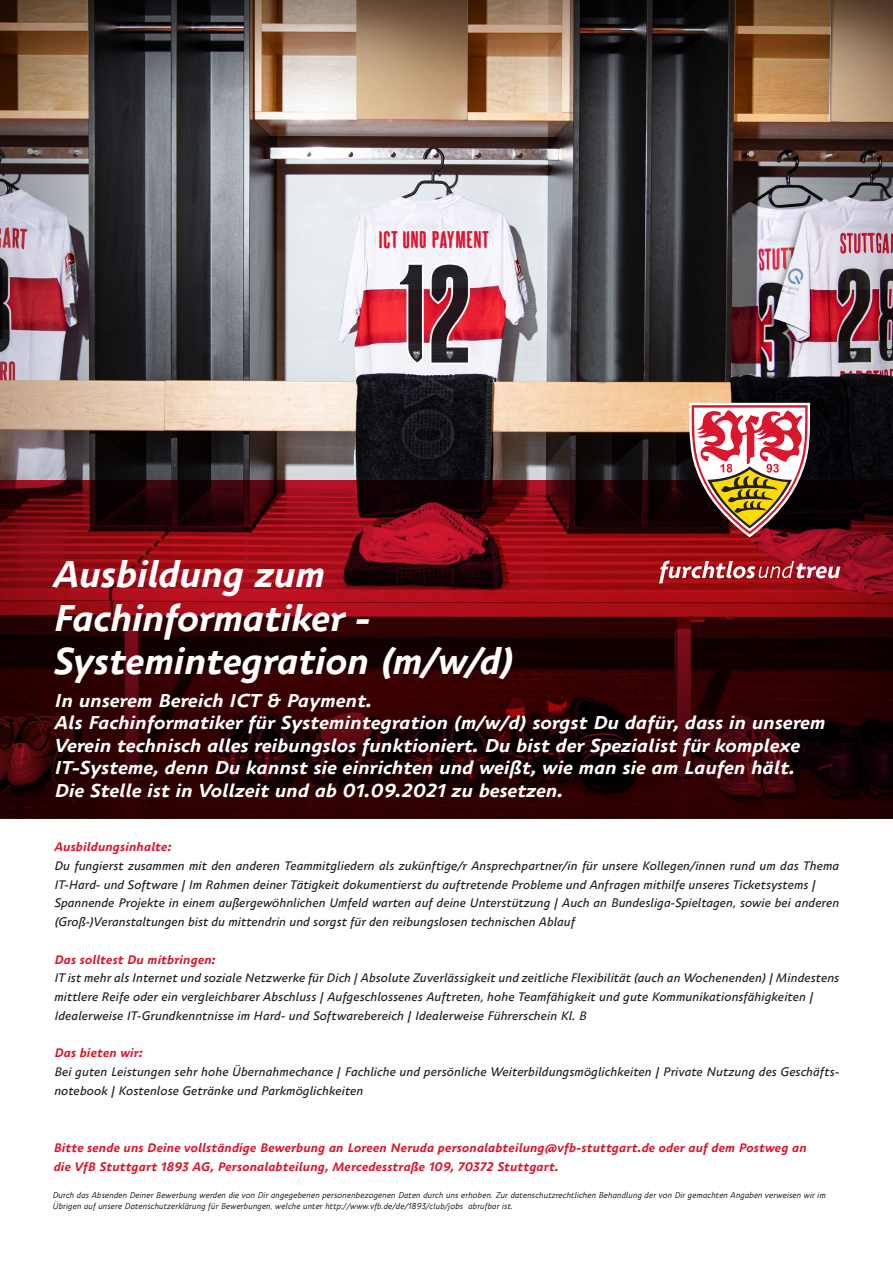
<style>
.page{position:relative;width:893px;height:1263px;background:#fff}
.page>*{position:absolute;margin:0;border:0;box-sizing:border-box;transform-origin:0 0}
.t1{font:italic 700 36px/43.2px "Zion Train Pro";letter-spacing:-.015em;color:#fff}
.t2{font:22.5px "Saridona";letter-spacing:.005em;color:#d9172f}
.t3{font:italic 700 18px/22.5px "Zion Train Pro";color:#fff;scale:1.04 1}
.t4{font:italic 12px/18.8px "Zion Train Pro";color:#231f20}
.t5{font:italic 700 12px/18.8px "Zion Train Pro";letter-spacing:.005em;color:#d9172f}
.t6{font:italic 300 8.25px/11.2px "Zion Train Pro";color:#000}
</style>
<div class="page">
<img style="left:0;top:0;width:893px;height:480px">
<svg style="left:0;top:480px;width:893px;height:338px;background:#460408"></svg>
<svg style="left:689px;top:403px;width:121px;height:134px"></svg>
<svg style="left:659px;top:560px;width:181px;height:23px"></svg>
<h2 class="t2" style="left:378px;top:227px;width:112px">ICT UND PAYMENT</h2>
<h1 class="t1" style="left:52px;top:554px;width:463px">Ausbildung zum<br>Fachinformatiker -<br>Systemintegration (m/w/d)</h1>
<p class="t3" style="left:54px;top:690px;width:743px">In unserem Bereich ICT &amp; Payment.<br>Als Fachinformatiker für Systemintegration (m/w/d) sorgst Du dafür, dass in unserem Verein technisch alles reibungslos funktioniert. Du bist der Spezialist für komplexe IT-Systeme, denn Du kannst sie einrichten und weißt, wie man sie am Laufen hält.<br>Die Stelle ist in Vollzeit und ab 01.09.2021 zu besetzen.</p>
<p class="t5" style="left:54px;top:838px;width:119px">Ausbildungsinhalte:</p>
<p class="t4" style="left:54px;top:856px;width:786px">Du fungierst zusammen mit den anderen Teammitgliedern als zukünftige/r Ansprechpartner/in für unsere Kollegen/innen rund um das Thema IT-Hard- und Software | Im Rahmen deiner Tätigkeit dokumentierst du auftretende Probleme und Anfragen mithilfe unseres Ticketsystems | Spannende Projekte in einem außergewöhnlichen Umfeld warten auf deine Unterstützung | Auch an Bundesliga-Spieltagen, sowie bei anderen (Groß-)Veranstaltungen bist du mittendrin und sorgst für den reibungslosen technischen Ablauf</p>
<p class="t5" style="left:54px;top:950px;width:163px">Das solltest Du mitbringen:</p>
<p class="t4" style="left:54px;top:969px;width:786px">IT ist mehr als Internet und soziale Netzwerke für Dich | Absolute Zuverlässigkeit und zeitliche Flexibilität (auch an Wochenenden) | Mindestens mittlere Reife oder ein vergleichbarer Abschluss | Aufgeschlossenes Auftreten, hohe Teamfähigkeit und gute Kommunikationsfähigkeiten |<br>Idealerweise IT-Grundkenntnisse im Hard- und Softwarebereich | Idealerweise Führerschein Kl. B</p>
<p class="t5" style="left:54px;top:1044px;width:90px">Das bieten wir:</p>
<p class="t4" style="left:54px;top:1062px;width:786px">Bei guten Leistungen sehr hohe Übernahmechance | Fachliche und persönliche Weiterbildungsmöglichkeiten | Private Nutzung des Geschäfts&shy;notebook | Kostenlose Getränke und Parkmöglichkeiten</p>
<p class="t5" style="left:53px;top:1138px;width:755px">Bitte sende uns Deine vollständige Bewerbung an Loreen Neruda personalabteilung@vfb-stuttgart.de oder auf dem Postweg an die VfB Stuttgart 1893 AG, Personalabteilung, Mercedesstraße 109, 70372 Stuttgart.</p>
<p class="t6" style="left:52px;top:1189px;width:775px">Durch das Absenden Deiner Bewerbung werden die von Dir angegebenen personenbezogenen Daten durch uns erhoben. Zur datenschutzrechtlichen Behandlung der von Dir gemachten Angaben verweisen wir im<br>Übrigen auf unsere Datenschutzerklärung für Bewerbungen, welche unter http://www.vfb.de/de/1893/club/jobs abrufbar ist.</p>
</div>
